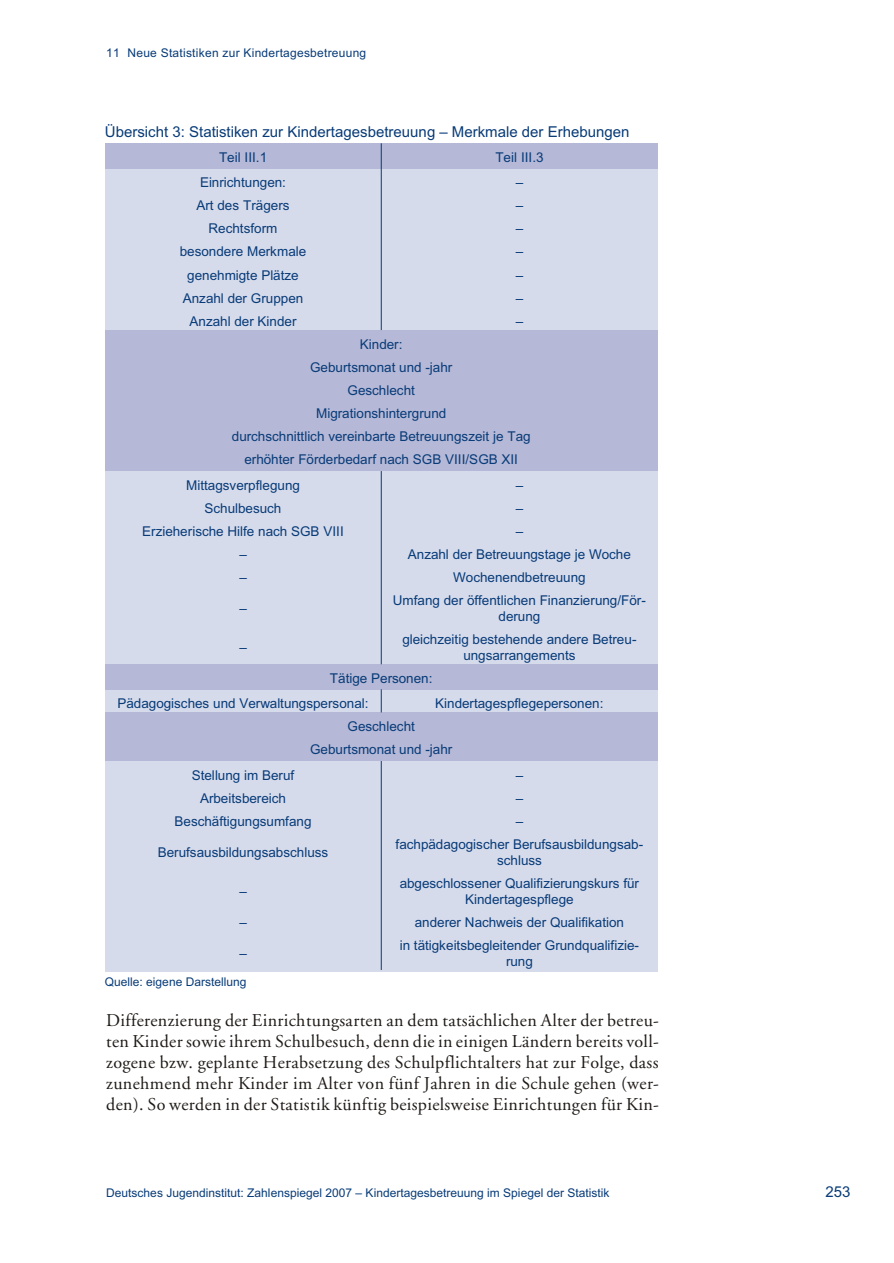
<style>
.page{position:relative;width:894px;height:1263px;background:#fff}
.page>*{position:absolute;margin:0;border:0;box-sizing:border-box;transform-origin:0 0}
.t1{font:18px/21px "Adobe Garamond LT";letter-spacing:.02em;color:#1f1a17;text-align:justify}
.t2{font:15px "Arial";color:#083b78}
.t3{font:13.5px/23.1px "Arial";letter-spacing:-.005em;color:#083b78;text-align:center}
.t4{font:12px "Arial";color:#083b78}
.t5{font:12px "Arial";letter-spacing:.02em;color:#083b78}
</style>
<div class="page">
<div style="left:105px;top:143px;width:553px;height:829px;background:#d6dbeb"></div>
<div style="left:105px;top:143px;width:276px;height:25px;background:#b5b8d6"></div>
<div style="left:381px;top:143px;width:277px;height:25px;background:#b5b8d6"></div>
<div style="left:105px;top:330px;width:553px;height:23px;background:#b5b8d6"></div>
<div style="left:105px;top:353px;width:553px;height:23px;background:#b5b8d6"></div>
<div style="left:105px;top:376px;width:553px;height:23px;background:#b5b8d6"></div>
<div style="left:105px;top:399px;width:553px;height:23px;background:#b5b8d6"></div>
<div style="left:105px;top:422px;width:553px;height:24px;background:#b5b8d6"></div>
<div style="left:105px;top:446px;width:553px;height:25px;background:#b5b8d6"></div>
<div style="left:105px;top:664px;width:553px;height:25px;background:#b5b8d6"></div>
<div style="left:105px;top:712px;width:553px;height:24px;background:#b5b8d6"></div>
<div style="left:105px;top:736px;width:553px;height:25px;background:#b5b8d6"></div>
<hr style="left:381px;top:143px;width:1px;height:187px;background:#083b78">
<hr style="left:381px;top:471px;width:1px;height:193px;background:#083b78">
<svg style="left:381px;top:689px;width:1px;height:23px"></svg>
<hr style="left:381px;top:761px;width:1px;height:209px;background:#083b78">
<p class="t5" style="left:106px;top:48px;width:261px">11 Neue Statistiken zur Kindertagesbetreuung</p>
<p class="t2" style="left:105px;top:126px;width:526px">Über sicht 3: Sta tis ti ken zur Kin der ta ges be treu ung – Merk ma le der Er he bun gen</p>
<p class="t3" style="left:219px;top:147px;width:50px">Teil III.1</p>
<p class="t3" style="left:495px;top:147px;width:50px">Teil III.3</p>
<p class="t3" style="left:200px;top:172px;width:88px">Ein rich tun gen:</p>
<p class="t3" style="left:516px;top:172px;width:9px">–</p>
<p class="t3" style="left:197px;top:195px;width:95px">Art des Trä gers</p>
<p class="t3" style="left:516px;top:195px;width:9px">–</p>
<p class="t3" style="left:209px;top:218px;width:70px">Rechts form</p>
<p class="t3" style="left:516px;top:218px;width:9px">–</p>
<p class="t3" style="left:180px;top:241px;width:128px">be son de re Merk ma le</p>
<p class="t3" style="left:516px;top:241px;width:9px">–</p>
<p class="t3" style="left:187px;top:264px;width:113px">ge neh mig te Plät ze</p>
<p class="t3" style="left:516px;top:264px;width:9px">–</p>
<p class="t3" style="left:183px;top:288px;width:122px">An zahl der Grup pen</p>
<p class="t3" style="left:516px;top:288px;width:9px">–</p>
<p class="t3" style="left:190px;top:311px;width:109px">An zahl der Kin der</p>
<p class="t3" style="left:516px;top:311px;width:9px">–</p>
<p class="t3" style="left:232px;top:334px;width:300px">Kin der:<br>Ge burts mo nat und -jahr<br>Ge schlecht<br>Mi gra tions hin ter grund<br>durch schnitt lich ver ein bar te Be treu ungs zeit je Tag er höh ter För der be darf nach SGB VIII/SGB XII</p>
<p class="t3" style="left:186px;top:475px;width:115px">Mit tags ver pfle gung</p>
<p class="t3" style="left:516px;top:475px;width:9px">–</p>
<p class="t3" style="left:205px;top:498px;width:78px">Schul be such</p>
<p class="t3" style="left:516px;top:498px;width:9px">–</p>
<p class="t3" style="left:142px;top:521px;width:203px">Er zie he ri sche Hil fe nach SGB VIII</p>
<p class="t3" style="left:516px;top:521px;width:9px">–</p>
<p class="t3" style="left:239px;top:544px;width:9px">–</p>
<p class="t3" style="left:408px;top:544px;width:225px">An zahl der Be treu ungs ta ge je Wo che</p>
<p class="t3" style="left:239px;top:567px;width:9px">–</p>
<p class="t3" style="left:453px;top:567px;width:134px">Wo chen end be treu ung</p>
<p class="t3" style="left:239px;top:598px;width:9px">–</p>
<p class="t3" style="left:393px;top:594px;width:255px;line-height:15.8px">Um fang der öf fent li chen Fi nan zie rung/För&shy;de rung</p>
<p class="t3" style="left:402px;top:633px;width:236px;line-height:15.8px">gleich zei tig be ste hen de an de re Be treu - ungs ar ran ge ments</p>
<p class="t3" style="left:118px;top:667px;width:316px;line-height:25px;text-align:left;text-indent:212px">Tä ti ge Per so nen:<br>Päd ago gi sches und Ver wal tungs per so nal:</p>
<p class="t3" style="left:239px;top:637px;width:9px">–</p>
<p class="t3" style="left:435px;top:693px;width:170px">Kin der ta ges pfle ge pers onen:</p>
<p class="t3" style="left:310px;top:716px;width:144px">Ge schlecht<br>Ge burts mo nat und -jahr</p>
<p class="t3" style="left:192px;top:765px;width:104px">Stel lung im Be ruf</p>
<p class="t3" style="left:516px;top:765px;width:9px">–</p>
<p class="t3" style="left:200px;top:788px;width:87px">Ar beits be reich</p>
<p class="t3" style="left:516px;top:788px;width:9px">–</p>
<p class="t3" style="left:175px;top:811px;width:139px">Be schäf ti gungs um fang</p>
<p class="t3" style="left:516px;top:811px;width:9px">–</p>
<p class="t3" style="left:158px;top:842px;width:172px">Be rufs aus bil dungs ab schluss</p>
<p class="t3" style="left:396px;top:838px;width:249px;line-height:15.8px">fach päd ago gi scher Be rufs aus bil dungs ab - schluss</p>
<p class="t3" style="left:239px;top:881px;width:9px">–</p>
<p class="t3" style="left:400px;top:877px;width:241px;line-height:15.8px">ab ge schlos se ner Qua li fi zie rungs kurs für<br>Kin der ta ges pfle ge</p>
<p class="t3" style="left:239px;top:912px;width:9px">–</p>
<p class="t3" style="left:415px;top:912px;width:211px">an de rer Nach weis der Qua li fi ka ti on</p>
<p class="t3" style="left:239px;top:943px;width:9px">–</p>
<p class="t3" style="left:400px;top:938px;width:241px;line-height:15.8px">in tä tig keits be glei ten der Grund qua li fi zie - rung</p>
<p class="t4" style="left:105px;top:977px;width:143px">Quel le: ei ge ne Dar stel lung</p>
<p class="t1" style="left:106px;top:1011px;width:554px">Dif fer en zie rung der Ein rich tungs ar ten an dem tat säch li chen Al ter der be treu - ten Kin der sowie ih rem Schul be such, denn die in ei ni gen Län dern bereits voll - zo ge ne bzw. ge plan te He rab set zung des Schul pflicht al ters hat zur Fol ge, dass zu neh mend mehr Kin der im Al ter von fünf Jah ren in die Schule ge hen (wer - den). So wer den in der Sta tis tik künf tig bei spiels wei se Ein rich tun gen für Kin -</p>
<p class="t4" style="left:106px;top:1188px;width:505px">Deutsches Jugendinstitut: Zahlenspiegel 2007 – Kindertagesbetreuung im Spiegel der Statistik</p>
<p class="t2" style="left:825px;top:1186px;width:27px">253</p>
</div>
